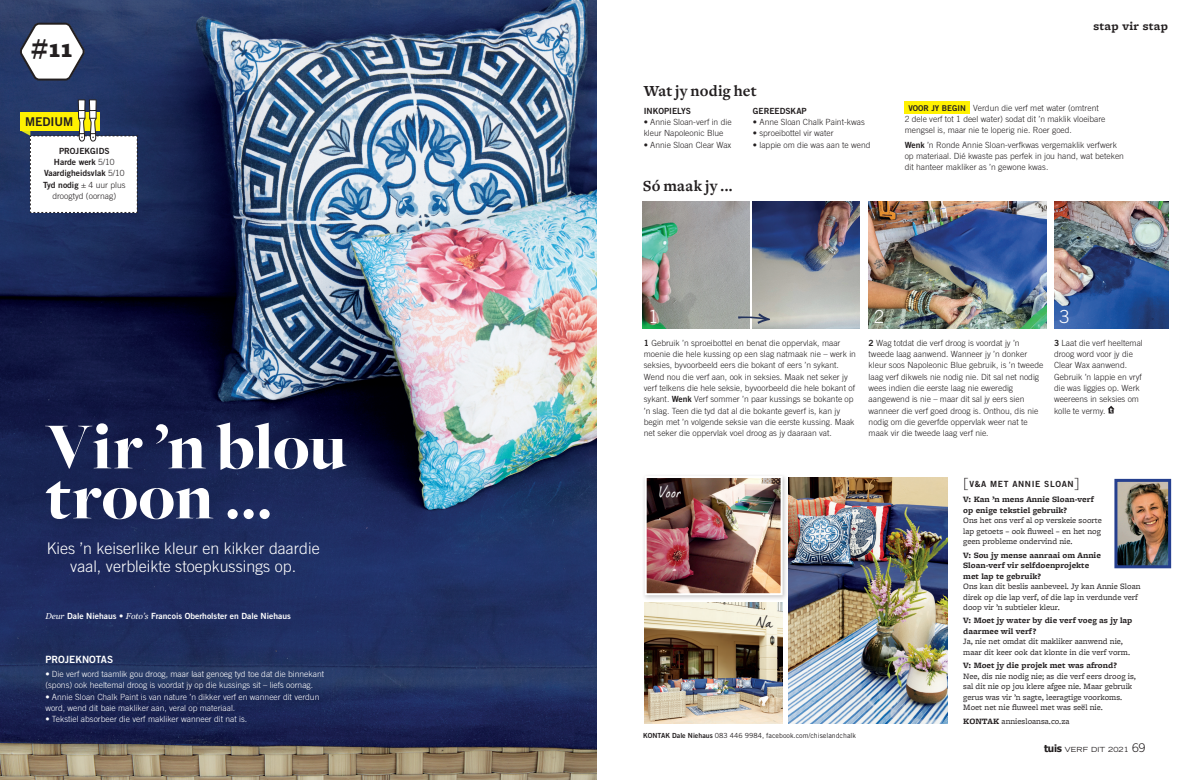
<style>
.page{position:relative;width:1191px;height:780px;background:#fff}
.page>*{position:absolute;margin:0;border:0;box-sizing:border-box;transform-origin:0 0}
.Headline{font:900 68px/50px "Freight Big";color:#fff}
.t1{font:900 27px "Freight Micro Pro";color:#231f20}
.t2{font:300 18px "Trade Gothic LT Std";color:#fff}
.Intro{font:300 16px/18px "Trade Gothic LT Std";color:#fff;text-align:center}
.Subhead_FREIGHT_text{font:700 16px "Freight Text";letter-spacing:.01em;color:#231f20}
.Dear_Joe_notes{font:14px "Dear Joe 5 CASUAL";color:#fff}
.Dear_Joe_notes-2{font:14px "Dear Joe 5 CASUAL";color:#231f20}
.Esy__med__difficult{font:12.1px "Trade Gothic LT Std Bd 2";color:#231f20}
.Strapline{font:700 12px "Freight Micro Pro";letter-spacing:.02em;color:#231f20}
.t3{font:10px "Trade Gothic LT Std Bd 2";color:#fff}
.t4{font:300 8.5px/11.3px "Trade Gothic LT Std";color:#231f20}
.Box_text{font:8.5px/10.5px "Freight Micro Pro";color:#231f20}
.t5{font:300 8.5px/11.3px "Trade Gothic LT Std";color:#fff}
.Box_text-2{font:700 8.5px/10.5px "Freight Micro Pro";color:#231f20}
.brackets_subhead{font:8.5px "Trade Gothic LT Std Bd 2";color:#231f20}
.captions{font:8.5px "Trade Gothic LT Std Bd 2";color:#fff}
.brackets_subhead-2{font:8.5px "Trade Gothic LT Std Bd 2";letter-spacing:.075em;color:#231f20}
.t6{font:8px "Trade Gothic LT Std Bd 2";color:#231f20}
.Box_text-3{font:7px "Trade Gothic LT Std";color:#231f20}
.t7{font:expanded 7px "Trade Gothic LT Std";letter-spacing:.02em;color:#231f20}
.s1{font-family:"Trade Gothic LT Std";font-weight:300}
.s2{font-family:"Trade Gothic LT Std Bd 2";font-weight:400}
.s3{font-family:"Georgia";font-style:italic}
.s4{font-family:"Trade Gothic LT Std Bd 2"}
.s5{font-family:"Freight Text";font-size:14px}
.s6{font-weight:700}
.s7{font-family:"Tahoma";font-weight:700;font-stretch:normal;font-size:10px}
.s8{font-weight:300;font-stretch:normal;font-size:12px}
</style>
<div class="page">
<img style="left:788px;top:477px;width:159px;height:246px">
<img style="left:0;top:0;width:596px;height:780px">
<div style="left:642px;top:473px;width:146px;height:128px;background:#231f20;opacity:.25"></div>
<img style="left:647px;top:479px;width:132px;height:113px">
<div style="left:644px;top:476px;width:138px;height:119px;border:2px solid #fff"></div>
<img style="left:645px;top:602px;width:137px;height:121px">
<img style="left:1118px;top:483px;width:49px;height:81px">
<div style="left:1114px;top:479px;width:57px;height:89px;border:3px solid #253f8e"></div>
<img style="left:1054px;top:201px;width:114px;height:128px">
<img style="left:643px;top:201px;width:106px;height:128px">
<img style="left:753px;top:201px;width:106px;height:128px">
<img style="left:868px;top:201px;width:178px;height:128px">
<svg style="left:18px;top:22px;width:69px;height:60px"></svg>
<svg style="left:1107px;top:405px;width:7px;height:8px"></svg>
<svg style="left:738px;top:313px;width:32px;height:11px"></svg>
<div style="left:904px;top:102px;width:65px;height:12px;background:#fff101"></div>
<svg style="left:20px;top:99px;width:118px;height:114px"></svg>
<p class="t1" style="left:31px;top:29px;width:42px">#11</p>
<p class="Esy__med__difficult" style="left:25px;top:114px;width:50px">MEDIUM</p>
<p class="brackets_subhead" style="left:59px;top:145px;width:52px">PROJEKGIDS</p>
<p class="brackets_subhead" style="left:54px;top:157px;width:62px">Harde werk <span class="s1">5/10</span></p>
<p class="brackets_subhead" style="left:44px;top:168px;width:82px">Vaardigheidsvlak <span class="s1">5/10</span></p>
<p class="t4" style="left:43px;top:179px;width:84px;text-align:center"><span class="s2">Tyd nodig</span> ± 4 uur plus droogtyd (oornag)</p>
<p class="Headline" style="left:45px;top:423px;width:302px">Vir ’n blou troon ...</p>
<p class="Intro" style="left:47px;top:539px;width:274px">Kies ’n keiserlike kleur en kikker daardie vaal, verbleikte stoepkussings op.</p>
<p class="captions" style="left:45px;top:611px;width:247px"><span class="s3">Deur</span> Dale Niehaus • <span class="s3">Foto’s</span> Francois Oberholster en Dale Niehaus</p>
<p class="t3" style="left:45px;top:653px;width:69px">PROJEKNOTAS</p>
<p class="t5" style="left:45px;top:668px;width:280px">• Die verf word taamlik gou droog, maar laat genoeg tyd toe dat die binnekant (spons) ook heeltemal droog is voordat jy op die kussings sit – liefs oornag.</p>
<p class="t5" style="left:45px;top:690px;width:275px">• Annie Sloan Chalk Paint is van nature ’n dikker verf en wanneer dit verdun word, wend dit baie makliker aan, veral op materiaal.</p>
<p class="t5" style="left:45px;top:713px;width:203px">• Tekstiel absorbeer die verf makliker wanneer dit nat is.</p>
<p class="Subhead_FREIGHT_text" style="left:643px;top:82px;width:114px">Wat jy nodig het</p>
<p class="brackets_subhead" style="left:643px;top:105px;width:49px">INKOPIELYS</p>
<p class="t4" style="left:643px;top:116px;width:89px">• Annie Sloan-verf in die</p>
<p class="t4" style="left:643px;top:128px;width:81px">kleur Napoleonic Blue</p>
<p class="t4" style="left:643px;top:139px;width:89px">• Annie Sloan Clear Wax</p>
<p class="Subhead_FREIGHT_text" style="left:643px;top:177px;width:91px">Só maak jy ...</p>
<p class="brackets_subhead" style="left:753px;top:105px;width:55px">GEREEDSKAP</p>
<p class="t4" style="left:753px;top:116px;width:113px">• Anne Sloan Chalk Paint-kwas</p>
<p class="t4" style="left:753px;top:128px;width:82px">• sproeibottel vir water</p>
<p class="t4" style="left:753px;top:139px;width:119px">• lappie om die was aan te wend</p>
<p class="Strapline" style="left:1093px;top:17px;width:76px">stap vir stap</p>
<p class="t4" style="left:904px;top:102px;width:202px;text-indent:69px">Verdun die verf met water (omtrent<br>2 dele verf tot 1 deel water) sodat dit ’n maklik vloeibare mengsel is, maar nie te loperig nie. Roer goed.</p>
<p class="t4" style="left:904px;top:139px;width:221px"><span class="s2">Wenk</span> ’n Ronde Annie Sloan-verfkwas vergemaklik verfwerk op materiaal. Dié kwaste pas perfek in jou hand, wat beteken dit hanteer makliker as ’n gewone kwas.</p>
<p class="t6" style="left:908px;top:103px;width:59px">VOOR JY BEGIN</p>
<p class="t2" style="left:648px;top:306px;width:12px">1</p>
<p class="t2" style="left:874px;top:306px;width:12px">2</p>
<p class="t2" style="left:1059px;top:306px;width:12px">3</p>
<p class="t4" style="left:644px;top:337px;width:214px"><span class="s2">1</span> Gebruik ’n sproeibottel en benat die oppervlak, maar moenie die hele kussing op een slag natmaak nie – werk in seksies, byvoorbeeld eers die bokant of eers ’n sykant.<br>Wend nou die verf aan, ook in seksies. Maak net seker jy verf telkens die hele seksie, byvoorbeeld die hele bokant of sykant. <span class="s2">Wenk</span> Verf sommer ’n paar kussings se bokante op ’n slag. Teen die tyd dat al die bokante geverf is, kan jy begin met ’n volgende seksie van die eerste kussing. Maak net seker die oppervlak voel droog as jy daaraan vat.</p>
<p class="Dear_Joe_notes" style="left:658px;top:484px;width:25px">Voor</p>
<p class="Dear_Joe_notes-2" style="left:755px;top:614px;width:19px">Na</p>
<p class="Box_text-3" style="left:643px;top:731px;width:214px"><span class="s4">KONTAK Dale Niehaus</span> 083 446 9984, facebook.com/chiselandchalk</p>
<p class="t4" style="left:868px;top:337px;width:176px"><span class="s2">2</span> Wag totdat die verf droog is voordat jy ’n tweede laag aanwend. Wanneer jy ’n donker kleur soos Napoleonic Blue gebruik, is ’n tweede laag verf dikwels nie nodig nie. Dit sal net nodig wees indien die eerste laag nie eweredig aangewend is nie – maar dit sal jy eers sien wanneer die verf goed droog is. Onthou, dis nie nodig om die geverfde oppervlak weer nat te maak vir die tweede laag verf nie.</p>
<p class="t4" style="left:1054px;top:337px;width:90px"><span class="s2">3</span> Laat die verf heeltemal droog word voor jy die<br>Clear Wax aanwend.<br>Gebruik ’n lappie en vryf die was liggies op. Werk weereens in seksies om kolle te vermy.</p>
<p class="brackets_subhead-2" style="left:963px;top:478px;width:118px"><span class="s5">[</span>V&amp;A MET ANNIE SLOAN<span class="s5">]</span></p>
<p class="Box_text-2" style="left:963px;top:494px;width:132px">V: Kan ’n mens Annie Sloan-verf op enige tekstiel gebruik?</p>
<p class="Box_text" style="left:963px;top:515px;width:140px;text-align:justify">Ons het ons verf al op verskeie soorte lap getoets – ook fluweel – en het nog geen probleme ondervind nie.</p>
<p class="Box_text-2" style="left:963px;top:549px;width:139px">V: Sou jy mense aanraai om Annie<br>Sloan-verf vir selfdoenprojekte met lap te gebruik?</p>
<p class="Box_text" style="left:963px;top:580px;width:179px">Ons kan dit beslis aanbeveel. Jy kan Annie Sloan direk op die lap verf, of die lap in verdunde verf doop vir ’n subtieler kleur.</p>
<p class="Box_text-2" style="left:963px;top:615px;width:171px">V: Moet jy water by die verf voeg as jy lap daarmee wil verf?</p>
<p class="Box_text" style="left:963px;top:636px;width:168px">Ja, nie net omdat dit makliker aanwend nie, maar dit keer ook dat klonte in die verf vorm.</p>
<p class="Box_text-2" style="left:963px;top:660px;width:155px">V: Moet jy die projek met was afrond?</p>
<p class="Box_text" style="left:963px;top:670px;width:174px">Nee, dis nie nodig nie; as die verf eers droog is, sal dit nie op jou klere afgee nie. Maar gebruik gerus was vir ’n sagte, leeragtige voorkoms.<br>Moet net nie fluweel met was seël nie.</p>
<p class="Box_text" style="left:963px;top:715px;width:108px"><span class="s6">KONTAK</span> anniesloansa.co.za</p>
<p class="t7" style="left:1044px;top:745px;width:103px"><span class="s7">tuis</span> VERF DIT 2021 <span class="s8">69</span></p>
</div>
